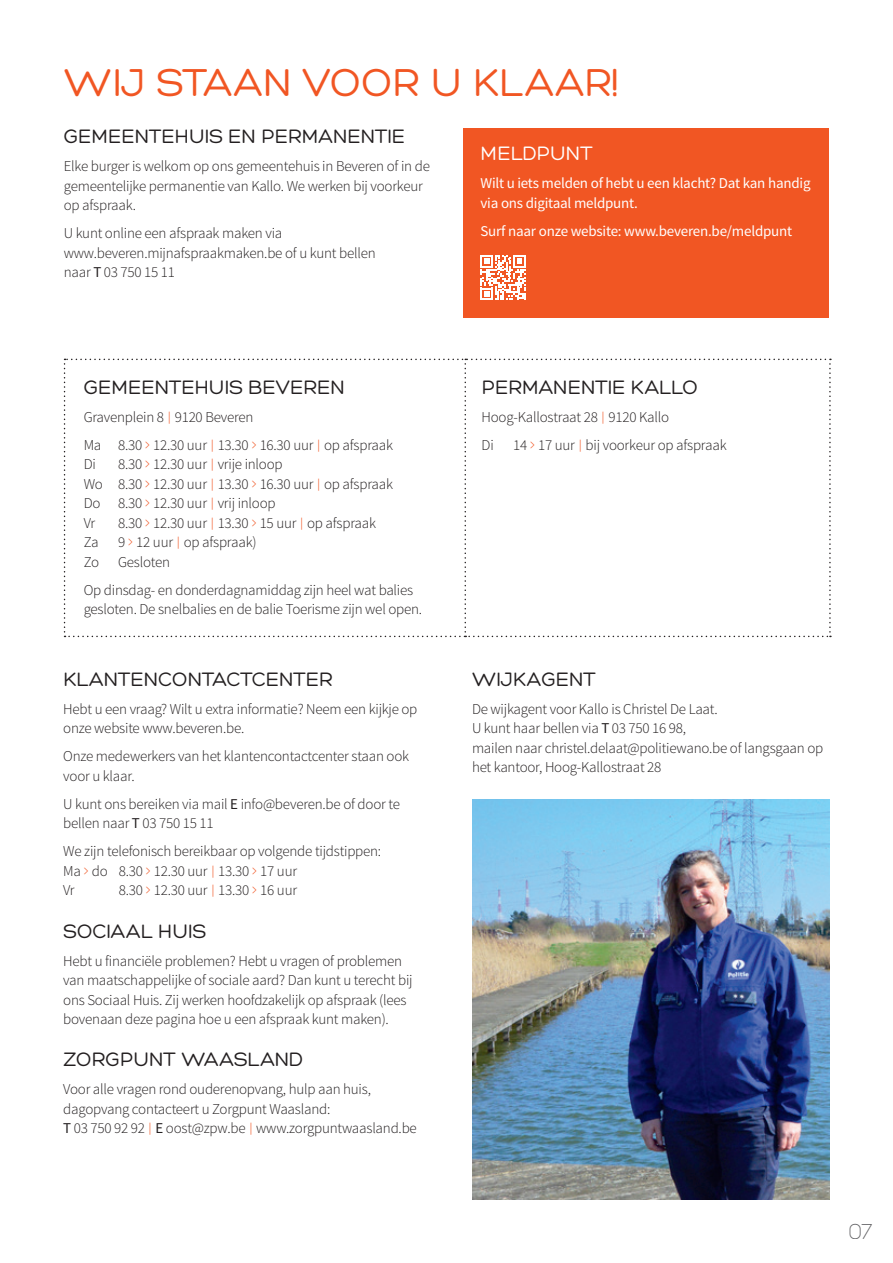
<style>
.page{position:relative;width:893px;height:1263px;background:#fff}
.page>*{position:absolute;margin:0;border:0;box-sizing:border-box;transform-origin:0 0}
.t1{font:42px "Hero";letter-spacing:-.005em;color:#f15623}
.t2{font:300 24px "Hero";color:#5c5c5f}
.t3{font:21px "Hero";letter-spacing:-.005em;color:#231f20}
.t4{font:21px "Hero";letter-spacing:-.005em;color:#fff}
.t5{font:300 15px/19.5px "Source Sans Pro";letter-spacing:-.015em;color:#231f20}
.t6{font:15px/19.5px "Source Sans Pro";letter-spacing:-.015em;color:#fff}
.s1{font-weight:400}
.s2{font-family:"Hero";font-size:16.5px;color:#f15623}
</style>
<div class="page">
<svg style="left:64px;top:359px;width:767px;height:278px"></svg>
<div style="left:463px;top:128px;width:366px;height:189px;background:#f15623"></div>
<svg style="left:480px;top:255px;width:46px;height:45px"></svg>
<img style="left:472px;top:799px;width:357px;height:400px">
<h1 class="t1" style="left:64px;top:58px;width:557px">WIJ STAAN VOOR U KLAAR!</h1>
<h3 class="t3" style="left:64px;top:124px;width:343px">GEMEENTEHUIS EN PERMANENTIE</h3>
<p class="t5" style="left:64px;top:157px;width:368px">Elke burger is welkom op ons gemeentehuis in Beveren of in de gemeentelijke permanentie van Kallo. We werken bij voorkeur op afspraak.</p>
<p class="t5" style="left:64px;top:224px;width:313px">U kunt online een afspraak maken via www.beveren.mijnafspraakmaken.be of u kunt bellen naar <span class="s1">T</span> 03 750 15 11</p>
<h3 class="t4" style="left:481px;top:141px;width:114px">MELDPUNT</h3>
<p class="t6" style="left:480px;top:174px;width:332px">Wilt u iets melden of hebt u een klacht? Dat kan handig via ons digitaal meldpunt.</p>
<p class="t6" style="left:480px;top:221px;width:313px">Surf naar onze website: www.beveren.be/meldpunt</p>
<h3 class="t3" style="left:84px;top:375px;width:263px">GEMEENTEHUIS BEVEREN</h3>
<p class="t5" style="left:84px;top:403px;width:311px;line-height:28px">Gravenplein 8 <span class="s2">|</span> 9120 Beveren<br>Ma 8.30 <span class="s2">&gt;</span> 12.30 uur <span class="s2">|</span> 13.30 <span class="s2">&gt;</span> 16.30 uur <span class="s2">|</span> op afspraak</p>
<p class="t5" style="left:84px;top:455px;width:14px">Di</p>
<p class="t5" style="left:84px;top:455px;width:311px;text-indent:35px">8.30 <span class="s2">&gt;</span> 12.30 uur <span class="s2">|</span> vrije inloop<br>Wo 8.30 <span class="s2">&gt;</span> 12.30 uur <span class="s2">|</span> 13.30 <span class="s2">&gt;</span> 16.30 uur <span class="s2">|</span> op afspraak<br>Do 8.30 <span class="s2">&gt;</span> 12.30 uur <span class="s2">|</span> vrij inloop<br>Vr</p>
<p class="t5" style="left:118px;top:513px;width:259px">8.30 <span class="s2">&gt;</span> 12.30 uur <span class="s2">|</span> 13.30 <span class="s2">&gt;</span> 15 uur <span class="s2">|</span> op afspraak</p>
<p class="t5" style="left:84px;top:533px;width:16px">Za</p>
<p class="t5" style="left:118px;top:533px;width:140px">9 <span class="s2">&gt;</span> 12 uur <span class="s2">|</span> op afspraak)</p>
<p class="t5" style="left:84px;top:552px;width:17px">Zo</p>
<p class="t5" style="left:84px;top:548px;width:331px;line-height:28px;text-indent:34px">Gesloten<br>Op dinsdag- en donderdagnamiddag zijn heel wat balies</p>
<p class="t5" style="left:84px;top:600px;width:340px">gesloten. De snelbalies en de balie Toerisme zijn wel open.</p>
<h3 class="t3" style="left:63px;top:667px;width:271px">KLANTENCONTACTCENTER</h3>
<p class="t5" style="left:63px;top:699px;width:356px">Hebt u een vraag? Wilt u extra informatie? Neem een kijkje op onze website www.beveren.be.</p>
<p class="t5" style="left:63px;top:747px;width:347px">Onze medewerkers van het klantencontactcenter staan ook voor u klaar.</p>
<p class="t5" style="left:63px;top:794px;width:338px">U kunt ons bereiken via mail <span class="s1">E</span> info@beveren.be of door te bellen naar <span class="s1">T</span> 03 750 15 11</p>
<p class="t5" style="left:63px;top:842px;width:319px">We zijn telefonisch bereikbaar op volgende tijdstippen:<br>Ma <span class="s2">&gt;</span> do 8.30 <span class="s2">&gt;</span> 12.30 uur <span class="s2">|</span> 13.30 <span class="s2">&gt;</span> 17 uur<br>Vr</p>
<p class="t5" style="left:119px;top:881px;width:180px">8.30 <span class="s2">&gt;</span> 12.30 uur <span class="s2">|</span> 13.30 <span class="s2">&gt;</span> 16 uur</p>
<h3 class="t3" style="left:63px;top:919px;width:144px">SOCIAAL HUIS</h3>
<p class="t5" style="left:63px;top:951px;width:351px">Hebt u financiële problemen? Hebt u vragen of problemen van maatschappelijke of sociale aard? Dan kunt u terecht bij ons Sociaal Huis. Zij werken hoofdzakelijk op afspraak (lees bovenaan deze pagina hoe u een afspraak kunt maken).</p>
<h3 class="t3" style="left:63px;top:1047px;width:241px">ZORGPUNT WAASLAND</h3>
<p class="t5" style="left:63px;top:1080px;width:355px">Voor alle vragen rond ouderenopvang, hulp aan huis, dagopvang contacteert u Zorgpunt Waasland:<br><span class="s1">T</span> 03 750 92 92 <span class="s2">|</span> <span class="s1">E</span> oost@zpw.be <span class="s2">|</span> www.zorgpuntwaasland.be</p>
<h3 class="t3" style="left:482px;top:375px;width:218px">PERMANENTIE KALLO</h3>
<p class="t5" style="left:482px;top:403px;width:189px;line-height:28px">Hoog-Kallostraat 28 <span class="s2">|</span> 9120 Kallo<br>Di</p>
<p class="t5" style="left:513px;top:435px;width:215px">14 <span class="s2">&gt;</span> 17 uur <span class="s2">|</span> bij voorkeur op afspraak</p>
<h3 class="t3" style="left:472px;top:667px;width:125px">WIJKAGENT</h3>
<p class="t5" style="left:472px;top:699px;width:353px">De wijkagent voor Kallo is Christel De Laat.<br>U kunt haar bellen via <span class="s1">T</span> 03 750 16 98,<br>mailen naar christel.delaat@politiewano.be of langsgaan op het kantoor, Hoog-Kallostraat 28</p>
<h2 class="t2" style="left:849px;top:1218px;width:26px">07</h2>
</div>
